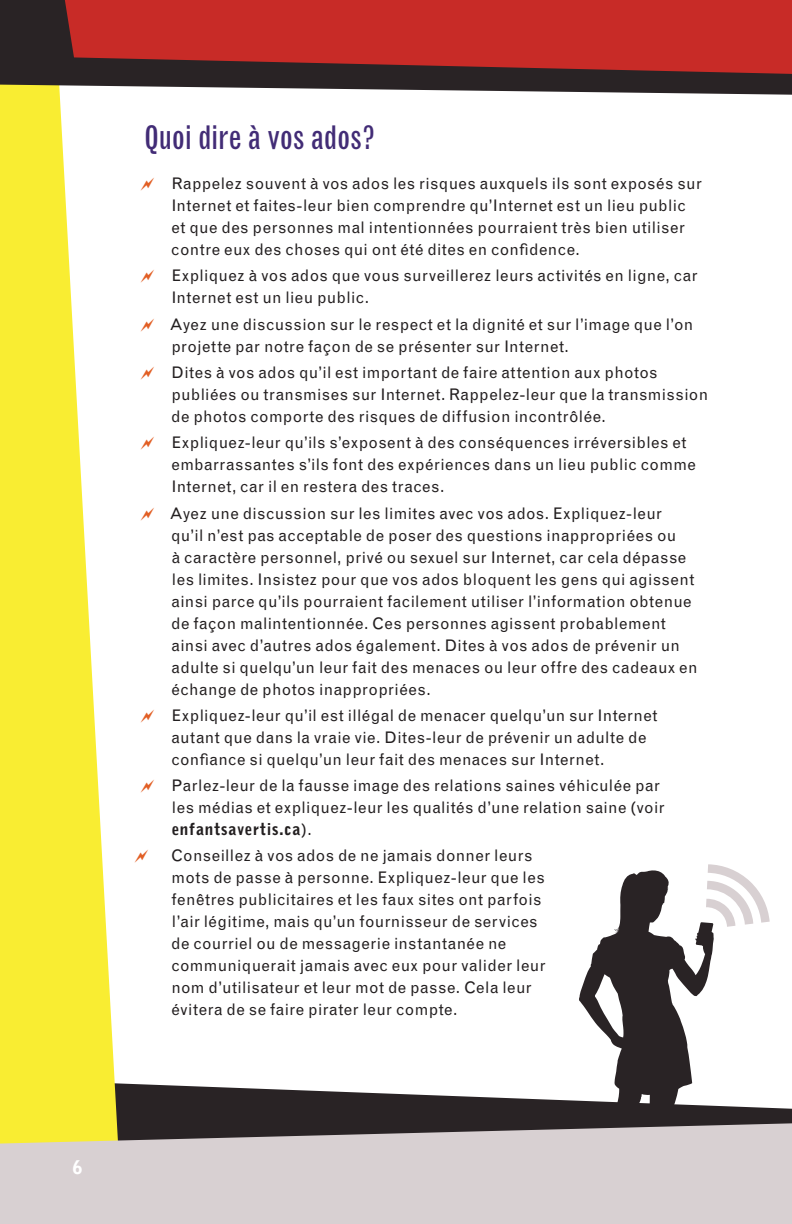
<style>
.page{position:relative;width:792px;height:1224px;background:#fff}
.page>*{position:absolute;margin:0;border:0;box-sizing:border-box;transform-origin:0 0}
.t1{font:condensed 32px "Grotesque";letter-spacing:-.01em;color:#422c76}
.t2{font:900 18px "Grotesque";color:#fff}
.t3{font:16px/22px "Grotesque";letter-spacing:.025em;color:#231f20}
.s1{font-weight:900}
</style>
<div class="page">
<svg style="left:123px;top:1083px;width:669px;height:40px;fill:#292325"></svg>
<svg style="left:0;top:95px;width:123px;height:1028px;fill:#f9ed32"></svg>
<svg style="left:0;top:1123px;width:792px;height:101px;background:#cbc3c0"></svg>
<svg style="left:0;top:0;width:792px;height:95px;fill:#292325"></svg>
<svg style="left:65px;top:0;width:727px;height:74px;background:#b52a26"></svg>
<svg style="left:579px;top:864px;width:191px;height:249px"></svg>
<p class="t2" style="left:72px;top:1157px;width:12px">6</p>
<h1 class="t1" style="left:144px;top:119px;width:232px">Quoi dire à vos ados?</h1>
<p class="t3" style="left:171px;top:172px;width:532px">Rappelez souvent à vos ados les risques auxquels ils sont exposés sur Internet et faites-leur bien comprendre qu’Internet est un lieu public et que des personnes mal intentionnées pourraient très bien utiliser contre eux des choses qui ont été dites en confidence.</p>
<p class="t3" style="left:171px;top:265px;width:528px">Expliquez à vos ados que vous surveillerez leurs activités en ligne, car<br>Internet est un lieu public.</p>
<p class="t3" style="left:169px;top:313px;width:525px">Ayez une discussion sur le respect et la dignité et sur l’image que l’on projette par notre façon de se présenter sur Internet.</p>
<p class="t3" style="left:171px;top:361px;width:539px">Dites à vos ados qu’il est important de faire attention aux photos publiées ou transmises sur Internet. Rappelez-leur que la transmission de photos comporte des risques de diffusion incontrôlée.</p>
<p class="t3" style="left:171px;top:432px;width:526px">Expliquez-leur qu’ils s’exposent à des conséquences irréversibles et embarrassantes s’ils font des expériences dans un lieu public comme<br>Internet, car il en restera des traces.</p>
<p class="t3" style="left:170px;top:502px;width:530px">Ayez une discussion sur les limites avec vos ados. Expliquez-leur qu’il n’est pas acceptable de poser des questions inappropriées ou<br>à caractère personnel, privé ou sexuel sur Internet, car cela dépasse les limites. Insistez pour que vos ados bloquent les gens qui agissent ainsi parce qu’ils pourraient facilement utiliser l’information obtenue de façon malintentionnée. Ces personnes agissent probablement ainsi avec d’autres ados également. Dites à vos ados de prévenir un adulte si quelqu’un leur fait des menaces ou leur offre des cadeaux en échange de photos inappropriées.</p>
<p class="t3" style="left:171px;top:704px;width:488px">Expliquez-leur qu’il est illégal de menacer quelqu’un sur Internet autant que dans la vraie vie. Dites-leur de prévenir un adulte de confiance si quelqu’un leur fait des menaces sur Internet.</p>
<p class="t3" style="left:172px;top:775px;width:495px">Parlez-leur de la fausse image des relations saines véhiculée par les médias et expliquez-leur les qualités d’une relation saine (voir <span class="s1">enfantsavertis.ca</span>).</p>
<p class="t3" style="left:171px;top:845px;width:376px">Conseillez à vos ados de ne jamais donner leurs mots de passe à personne. Expliquez-leur que les fenêtres publicitaires et les faux sites ont parfois l’air légitime, mais qu’un fournisseur de services de courriel ou de messagerie instantanée ne communiquerait jamais avec eux pour valider leur nom d’utilisateur et leur mot de passe. Cela leur évitera de se faire pirater leur compte.</p>
</div>
